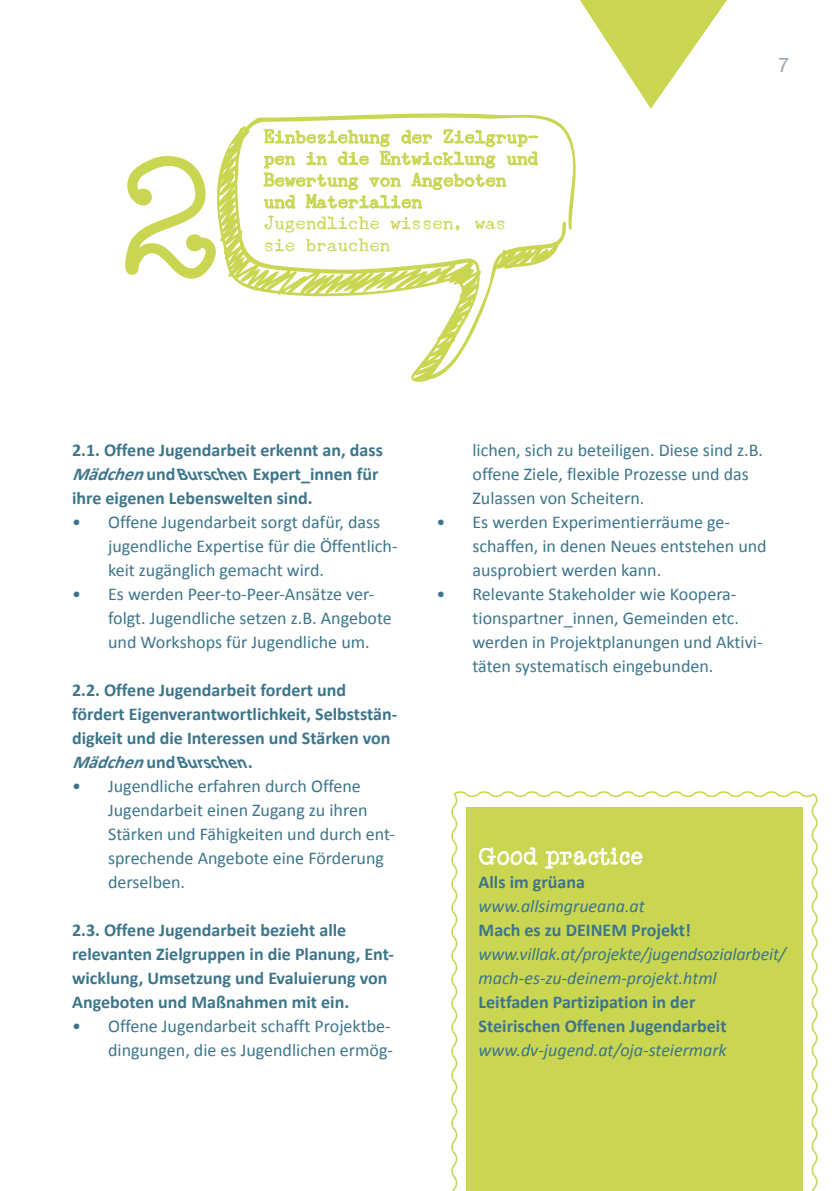
<style>
.page{position:relative;width:840px;height:1191px;background:#fff}
.page>*{position:absolute;margin:0;border:0;box-sizing:border-box;transform-origin:0 0}
.t1{font:170px "Ani Typewriter";color:#cad651}
.t2{font:24px "Ani Typewriter";color:#fff}
.t3{font:20px "Helvetica Neue";color:#94a7b6}
.t4{font:18px/24px "Calibri";color:#3c758b}
.t5{font:700 18px/24px "Calibri";color:#3c758b}
.t6{font:italic 18px/24px "Calibri";color:#3c758b}
.t7{font:18px/21.6px "Underwood Champion";color:#cad651}
.s1{font-style:italic}
</style>
<div class="page">
<svg style="left:580px;top:0;width:146px;height:109px"></svg>
<svg style="left:217px;top:107px;width:365px;height:275px"></svg>
<svg style="left:262px;top:128px;width:276px;height:82px"></svg>
<svg style="left:451px;top:791px;width:367px;height:400px;background:#cfda63"></svg>
<svg style="left:478px;top:846px;width:60px;height:29px;background:#d3dd71"></svg>
<svg style="left:544px;top:837px;width:98px;height:39px;background:#d1db69"></svg>
<h1 class="t1" style="left:115px;top:141px;width:112px">2</h1>
<p class="t7" style="left:264px;top:126px;width:276px">Einbeziehung der Zielgrup&shy;pen in die Entwicklung und<br>Bewertung von Angeboten und Materialien<br>Jugendliche wissen, was</p>
<p class="t7" style="left:264px;top:234px;width:128px">sie brauchen</p>
<p class="t3" style="left:777px;top:50px;width:13px">7</p>
<p class="t5" style="left:72px;top:437px;width:312px">2.1. Offene Jugendarbeit erkennt an, dass<br><span class="s1">Mädchen</span>und <span class="s1">Burschen</span>Expert_innen für ihre eigenen Lebenswelten sind.</p>
<p class="t4" style="left:108px;top:509px;width:291px;text-indent:-36px">• Offene Jugendarbeit sorgt dafür, dass jugendliche Expertise für die Öffentlich&shy;keit zugänglich gemacht wird.</p>
<p class="t4" style="left:108px;top:581px;width:285px;text-indent:-36px">• Es werden Peer-to-Peer-Ansätze ver&shy;folgt. Jugendliche setzen z.B. Angebote und Workshops für Jugendliche um.</p>
<p class="t5" style="left:72px;top:677px;width:326px">2.2. Offene Jugendarbeit fordert und fördert Eigenverantwortlichkeit, Selbststän&shy;digkeit und die Interessen und Stärken von <span class="s1">Mädchen</span>u n d <span class="s1">Burschen.</span></p>
<p class="t4" style="left:108px;top:773px;width:288px;text-indent:-36px">• Jugendliche erfahren durch Offene<br>Jugendarbeit einen Zugang zu ihren<br>Stärken und Fähigkeiten und durch ent&shy;sprechende Angebote eine Förderung derselben.</p>
<p class="t5" style="left:72px;top:917px;width:323px">2.3. Offene Jugendarbeit bezieht alle relevanten Zielgruppen in die Planung, Ent&shy;wicklung, Umsetzung und Evaluierung von Angeboten und Maßnahmen mit ein.</p>
<p class="t4" style="left:72px;top:1013px;width:322px;text-align:right">• Offene Jugendarbeit schafft Projektbe&shy;dingungen, die es Jugendlichen ermög-</p>
<p class="t4" style="left:472px;top:437px;width:292px">lichen, sich zu beteiligen. Diese sind z.B. offene Ziele, flexible Prozesse und das<br>Zulassen von Scheitern.</p>
<p class="t4" style="left:472px;top:509px;width:295px;text-indent:-36px">• Es werden Experimentierräume ge&shy;schaffen, in denen Neues entstehen und ausprobiert werden kann.</p>
<p class="t4" style="left:472px;top:581px;width:291px;text-indent:-36px">• Relevante Stakeholder wie Koopera&shy;tionspartner_innen, Gemeinden etc. werden in Projektplanungen und Aktivi&shy;täten systematisch eingebunden.</p>
<h2 class="t2" style="left:478px;top:845px;width:166px">Good practice</h2>
<p class="t5" style="left:478px;top:869px;width:108px">Alls im grüana</p>
<p class="t6" style="left:478px;top:893px;width:168px">www.allsimgrueana.at</p>
<p class="t5" style="left:478px;top:917px;width:214px">Mach es zu DEINEM Projekt!</p>
<p class="t6" style="left:478px;top:941px;width:308px">www.villak.at/projekte/jugendsozialarbeit/ mach-es-zu-deinem-projekt.html</p>
<p class="t5" style="left:478px;top:989px;width:249px">Leitfaden Partizipation in der<br>Steirischen Offenen Jugendarbeit</p>
<p class="t6" style="left:478px;top:1037px;width:249px">www.dv-jugend.at/oja-steiermark</p>
</div>
